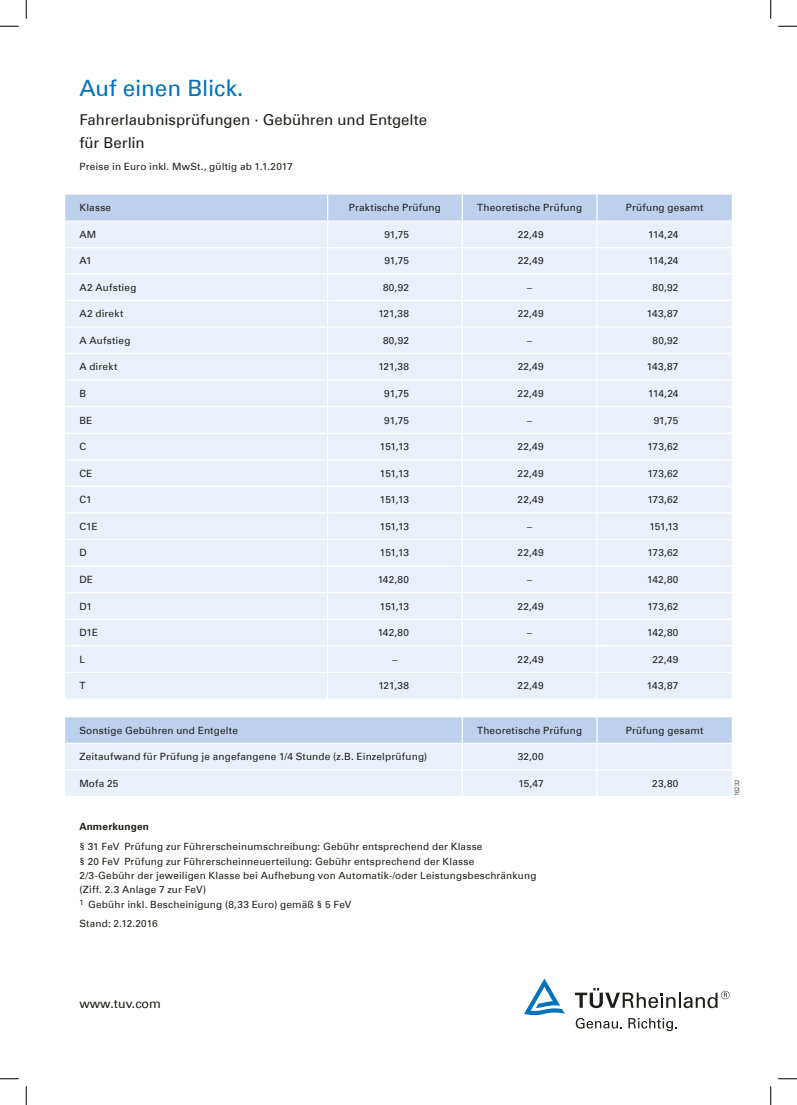
<style>
.page{position:relative;width:797px;height:1105px;background:#fff}
.page>*{position:absolute;margin:0;border:0;box-sizing:border-box;transform-origin:0 0}
.t1{font:22.5px "Univers Com 55 Roman";letter-spacing:-.005em;color:#0071bb}
.t2{font:15px/22.5px "Univers Com 55 Roman";color:#1d1d1b}
.t3{font:12.5px "Univers Com 55 Roman";color:#1d1d1b}
.t4{font:10px/14.4px "Univers Com 55 Roman";letter-spacing:.02em;color:#1d1d1b}
.t5{font:700 10px "Univers Com 65";letter-spacing:.02em;color:#1d1d1b}
.t6{font:300 6.25px "Univers Com 45";color:#1d1d1b}
</style>
<div class="page">
<svg style="left:65px;top:195px;width:666px;height:601px"></svg>
<svg style="left:575px;top:1018px;width:47px;height:10px"></svg>
<svg style="left:628px;top:1018px;width:49px;height:13px"></svg>
<svg style="left:575px;top:988px;width:154px;height:20px"></svg>
<svg style="left:524px;top:978px;width:41px;height:37px"></svg>
<svg style="left:0;top:25px;width:19px;height:2px"></svg>
<svg style="left:778px;top:25px;width:19px;height:2px"></svg>
<svg style="left:0;top:1078px;width:19px;height:1px"></svg>
<svg style="left:778px;top:1078px;width:19px;height:1px"></svg>
<svg style="left:25px;top:0;width:2px;height:19px"></svg>
<svg style="left:25px;top:1086px;width:2px;height:19px"></svg>
<svg style="left:770px;top:0;width:1px;height:19px"></svg>
<svg style="left:770px;top:1086px;width:1px;height:19px"></svg>
<h1 class="t1" style="left:79px;top:74px;width:165px">Auf einen Blick.</h1>
<h2 class="t2" style="left:79px;top:109px;width:349px">Fahrerlaubnisprüfungen · Gebühren und Entgelte für Berlin</h2>
<p class="t4" style="left:79px;top:160px;width:215px">Preise in Euro inkl. MwSt., gültig ab 1.1.2017</p>
<p class="t4" style="left:79px;top:201px;width:33px">Klasse</p>
<p class="t4" style="left:349px;top:201px;width:94px">Praktische Prüfung</p>
<p class="t4" style="left:477px;top:201px;width:107px">Theoretische Prüfung</p>
<p class="t4" style="left:626px;top:201px;width:79px">Prüfung gesamt</p>
<p class="t4" style="left:79px;top:227px;width:18px">AM</p>
<p class="t4" style="left:384px;top:227px;width:26px">91,75</p>
<p class="t4" style="left:517px;top:227px;width:28px">22,49</p>
<p class="t4" style="left:648px;top:227px;width:32px">114,24</p>
<p class="t4" style="left:79px;top:254px;width:14px">A1</p>
<p class="t4" style="left:384px;top:254px;width:26px">91,75</p>
<p class="t4" style="left:517px;top:254px;width:28px">22,49</p>
<p class="t4" style="left:648px;top:254px;width:32px">114,24</p>
<p class="t4" style="left:79px;top:280px;width:59px">A2 Aufstieg</p>
<p class="t4" style="left:383px;top:280px;width:28px">80,92</p>
<p class="t4" style="left:527px;top:280px;width:6px">–</p>
<p class="t4" style="left:652px;top:280px;width:28px">80,92</p>
<p class="t4" style="left:79px;top:307px;width:45px">A2 direkt</p>
<p class="t4" style="left:378px;top:307px;width:32px">121,38</p>
<p class="t4" style="left:517px;top:307px;width:28px">22,49</p>
<p class="t4" style="left:647px;top:307px;width:33px">143,87</p>
<p class="t4" style="left:79px;top:333px;width:53px">A Aufstieg</p>
<p class="t4" style="left:383px;top:333px;width:28px">80,92</p>
<p class="t4" style="left:527px;top:333px;width:6px">–</p>
<p class="t4" style="left:652px;top:333px;width:28px">80,92</p>
<p class="t4" style="left:79px;top:360px;width:39px">A direkt</p>
<p class="t4" style="left:378px;top:360px;width:32px">121,38</p>
<p class="t4" style="left:517px;top:360px;width:28px">22,49</p>
<p class="t4" style="left:647px;top:360px;width:33px">143,87</p>
<p class="t4" style="left:79px;top:386px;width:8px">B</p>
<p class="t4" style="left:384px;top:386px;width:26px">91,75</p>
<p class="t4" style="left:517px;top:386px;width:28px">22,49</p>
<p class="t4" style="left:648px;top:386px;width:32px">114,24</p>
<p class="t4" style="left:79px;top:413px;width:14px">BE</p>
<p class="t4" style="left:384px;top:413px;width:26px">91,75</p>
<p class="t4" style="left:527px;top:413px;width:6px">–</p>
<p class="t4" style="left:653px;top:413px;width:26px">91,75</p>
<p class="t4" style="left:79px;top:439px;width:8px">C</p>
<p class="t4" style="left:380px;top:439px;width:31px">151,13</p>
<p class="t4" style="left:517px;top:439px;width:28px">22,49</p>
<p class="t4" style="left:647px;top:439px;width:33px">173,62</p>
<p class="t4" style="left:79px;top:466px;width:15px">CE</p>
<p class="t4" style="left:380px;top:466px;width:31px">151,13</p>
<p class="t4" style="left:517px;top:466px;width:28px">22,49</p>
<p class="t4" style="left:647px;top:466px;width:33px">173,62</p>
<p class="t4" style="left:79px;top:492px;width:14px">C1</p>
<p class="t4" style="left:380px;top:492px;width:31px">151,13</p>
<p class="t4" style="left:517px;top:492px;width:28px">22,49</p>
<p class="t4" style="left:647px;top:492px;width:33px">173,62</p>
<p class="t4" style="left:79px;top:519px;width:20px">C1E</p>
<p class="t4" style="left:380px;top:519px;width:31px">151,13</p>
<p class="t4" style="left:527px;top:519px;width:6px">–</p>
<p class="t4" style="left:649px;top:519px;width:31px">151,13</p>
<p class="t4" style="left:79px;top:546px;width:9px">D</p>
<p class="t4" style="left:380px;top:546px;width:31px">151,13</p>
<p class="t4" style="left:517px;top:546px;width:28px">22,49</p>
<p class="t4" style="left:647px;top:546px;width:33px">173,62</p>
<p class="t4" style="left:79px;top:572px;width:15px">DE</p>
<p class="t4" style="left:377px;top:572px;width:33px">142,80</p>
<p class="t4" style="left:527px;top:572px;width:6px">–</p>
<p class="t4" style="left:647px;top:572px;width:33px">142,80</p>
<p class="t4" style="left:79px;top:599px;width:14px">D1</p>
<p class="t4" style="left:380px;top:599px;width:31px">151,13</p>
<p class="t4" style="left:517px;top:599px;width:28px">22,49</p>
<p class="t4" style="left:647px;top:599px;width:33px">173,62</p>
<p class="t4" style="left:79px;top:625px;width:20px">D1E</p>
<p class="t4" style="left:377px;top:625px;width:33px">142,80</p>
<p class="t4" style="left:527px;top:625px;width:6px">–</p>
<p class="t4" style="left:647px;top:625px;width:33px">142,80</p>
<p class="t4" style="left:79px;top:652px;width:7px">L</p>
<p class="t4" style="left:392px;top:652px;width:6px">–</p>
<p class="t4" style="left:517px;top:652px;width:28px">22,49</p>
<p class="t4" style="left:652px;top:652px;width:28px">22,49</p>
<p class="t4" style="left:79px;top:678px;width:8px">T</p>
<p class="t4" style="left:378px;top:678px;width:32px">121,38</p>
<p class="t4" style="left:517px;top:678px;width:28px">22,49</p>
<p class="t4" style="left:647px;top:678px;width:33px">143,87</p>
<p class="t4" style="left:79px;top:723px;width:160px">Sonstige Gebühren und Entgelte</p>
<p class="t4" style="left:477px;top:723px;width:107px">Theoretische Prüfung</p>
<p class="t4" style="left:625px;top:723px;width:79px">Prüfung gesamt</p>
<p class="t4" style="left:79px;top:749px;width:349px">Zeitaufwand für Prüfung je angefangene 1/4 Stunde (z.B. Einzelprüfung)</p>
<p class="t4" style="left:518px;top:749px;width:27px">32,00</p>
<p class="t4" style="left:79px;top:776px;width:40px">Mofa 25</p>
<p class="t4" style="left:518px;top:776px;width:27px">15,47</p>
<p class="t4" style="left:652px;top:776px;width:28px">23,80</p>
<p class="t5" style="left:79px;top:821px;width:71px">Anmerkungen</p>
<p class="t4" style="left:79px;top:839px;width:458px">§ 31 FeV Prüfung zur Führerscheinumschreibung: Gebühr entsprechend der Klasse<br>§ 20 FeV Prüfung zur Führerscheinneuerteilung: Gebühr entsprechend der Klasse<br>2/3-Gebühr der jeweiligen Klasse bei Aufhebung von Automatik-/oder Leistungsbeschränkung (Ziff. 2.3 Anlage 7 zur FeV)<br><sup>1</sup> Gebühr inkl. Bescheinigung (8,33 Euro) gemäß § 5 FeV</p>
<p class="t4" style="left:79px;top:917px;width:80px">Stand: 2.12.2016</p>
<p class="t3" style="left:79px;top:996px;width:83px">www.tuv.com</p>
<p class="t6" style="left:733px;top:796px;width:19px;rotate:-90deg">16232</p>
</div>
